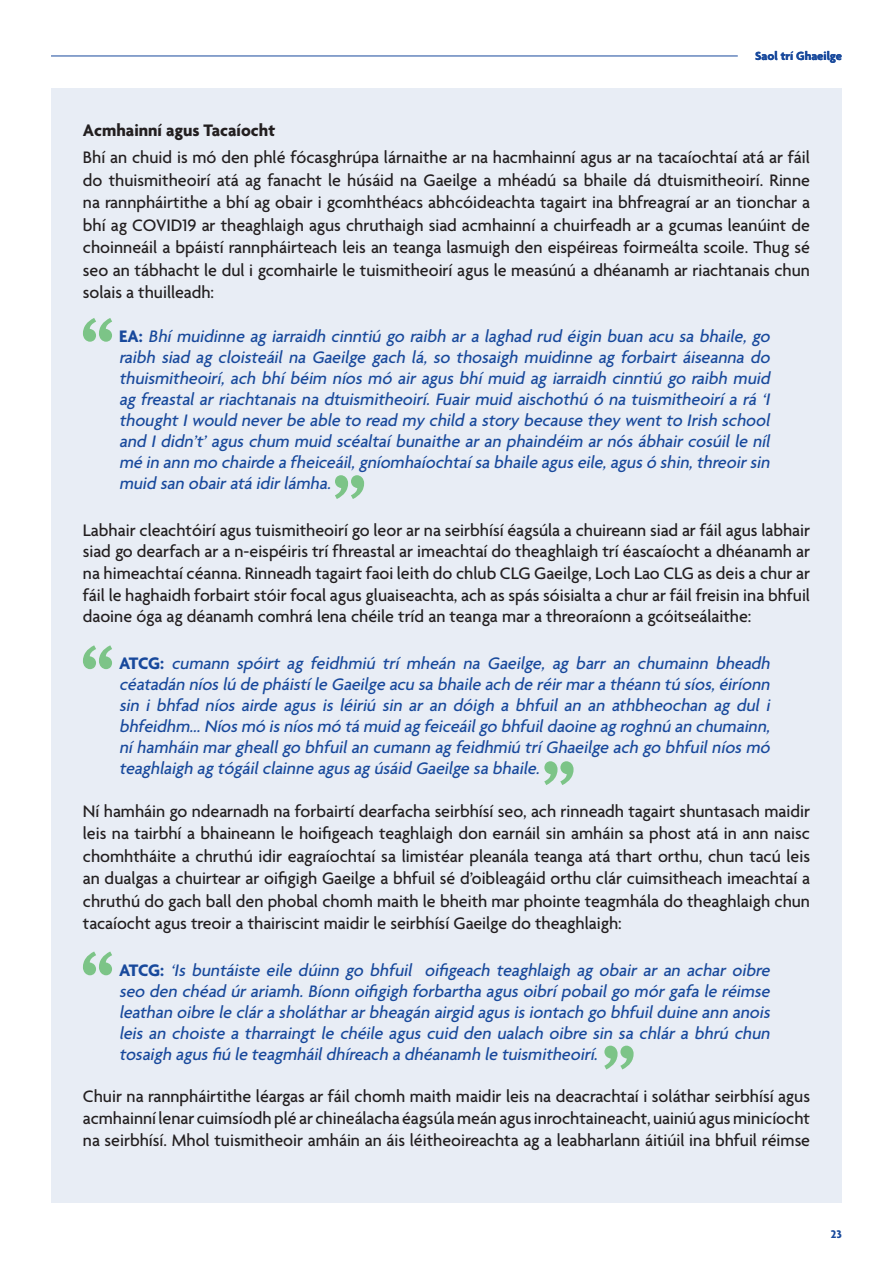
<style>
.page{position:relative;width:893px;height:1263px;background:#fff}
.page>*{position:absolute;margin:0;border:0;box-sizing:border-box;transform-origin:0 0}
.t1{font:500 18px/22.5px "Agenda";color:#231f20;text-align:justify}
.t2{font:italic 500 18px/21px "Agenda";letter-spacing:-.005em;color:#18499c;text-align:justify}
.t3{font:700 18px "Agenda";color:#231f20}
.t4{font:700 12.75px "Agenda";color:#18499c}
.t5{font:700 12px "Agenda";color:#18499c}
.s1{font-weight:700;font-style:normal}
</style>
<div class="page">
<div style="left:51px;top:88px;width:791px;height:1114px;background:#e8edf5"></div>
<hr style="left:51px;top:56px;width:687px;height:1px;background:#18499c">
<svg style="left:83px;top:318px;width:29px;height:24px"></svg>
<svg style="left:83px;top:645px;width:29px;height:24px"></svg>
<svg style="left:83px;top:951px;width:29px;height:24px"></svg>
<svg style="left:335px;top:475px;width:29px;height:24px"></svg>
<svg style="left:544px;top:761px;width:30px;height:24px"></svg>
<svg style="left:604px;top:1046px;width:30px;height:23px"></svg>
<p class="t4" style="left:755px;top:49px;width:88px">Saol trí Ghaeilge</p>
<p class="t3" style="left:83px;top:121px;width:194px">Acmhainní agus Tacaíocht</p>
<p class="t1" style="left:83px;top:147px;width:729px">Bhí an chuid is mó den phlé fócasghrúpa lárnaithe ar na hacmhainní agus ar na tacaíochtaí atá ar fáil do thuismitheoirí atá ag fanacht le húsáid na Gaeilge a mhéadú sa bhaile dá dtuismitheoirí. Rinne na rannpháirtithe a bhí ag obair i gcomhthéacs abhcóideachta tagairt ina bhfreagraí ar an tionchar a bhí ag COVID19 ar theaghlaigh agus chruthaigh siad acmhainní a chuirfeadh ar a gcumas leanúint de choinneáil a bpáistí rannpháirteach leis an teanga lasmuigh den eispéireas foirmeálta scoile. Thug sé seo an tábhacht le dul i gcomhairle le tuismitheoirí agus le measúnú a dhéanamh ar riachtanais chun solais a thuilleadh:</p>
<p class="t2" style="left:119px;top:327px;width:656px"><span class="s1">E A :</span> Bhí muidinne ag iarraidh cinntiú go raibh ar a laghad rud éigin buan acu sa bhaile, go raibh siad ag cloisteáil na Gaeilge gach lá, so thosaigh muidinne ag forbairt áiseanna do thuismitheoirí, ach bhí béim níos mó air agus bhí muid ag iarraidh cinntiú go raibh muid ag freastal ar riachtanais na dtuismitheoirí. Fuair muid aischothú ó na tuismitheoirí a rá ‘I thoughtIwould neverbe able to read my child a story because they wentto Irish school and I didn’t’ agus chum muid scéaltaí bunaithe ar an phaindéim ar nós ábhair cosúil le níl mé in ann mo chairde a fheiceáil,gníomhaíochtaísa bhaile aguseile,agusó shin,threoirsin muid san obairatá idirlámha.</p>
<p class="t1" style="left:83px;top:520px;width:729px;line-height:21.6px">Labhair cleachtóirí agus tuismitheoirí go leor ar na seirbhísí éagsúla a chuireann siad ar fáil agus labhair siad go dearfach ar a n-eispéiris trí fhreastal ar imeachtaí do theaghlaigh trí éascaíocht a dhéanamh ar na himeachtaí céanna. Rinneadh tagairt faoi leith do chlub CLG Gaeilge, Loch Lao CLG as deis a chur ar fáil le haghaidh forbairt stóir focal agus gluaiseachta, ach as spás sóisialta a chur ar fáil freisin ina bhfuil daoine óga ag déanamh comhrá lena chéile tríd an teanga mar a threoraíonn a gcóitseálaithe:</p>
<p class="t2" style="left:119px;top:654px;width:656px"><span class="s1">ATC G :</span> cumann spóirt ag feidhmiú trí mheán na Gaeilge, ag barr an chumainn bheadh céatadán níoslú de pháistíle Gaeilge acu sa bhaile ach de réirmara théann tú síos,éiríonn sin i bhfad níos airde agus is léiriú sin ar an dóigh a bhfuil an an athbheochan ag dul i bhfeidhm… Níosmó isníosmó tá muid ag feiceáilgo bhfuildaoine ag roghnú an chumainn, níhamháin margheallgo bhfuilan cumann ag feidhmiú tríGhaeilge ach go bhfuilníosmó teaghlaigh ag tógáilclainne agusag úsáid Gaeilge sa bhaile.</p>
<p class="t1" style="left:83px;top:801px;width:729px">Ní hamháin go ndearnadh na forbairtí dearfacha seirbhísí seo, ach rinneadh tagairt shuntasach maidir leis na tairbhí a bhaineann le hoifigeach teaghlaigh don earnáil sin amháin sa phost atá in ann naisc chomhtháite a chruthú idir eagraíochtaí sa limistéar pleanála teanga atá thart orthu, chun tacú leis an dualgas a chuirtear ar oifigigh Gaeilge a bhfuil sé d’oibleagáid orthu clár cuimsitheach imeachtaí a chruthú do gach ball den phobal chomh maith le bheith mar phointe teagmhála do theaghlaigh chun tacaíocht agus treoir a thairiscint maidir le seirbhísí Gaeilge do theaghlaigh:</p>
<p class="t2" style="left:119px;top:960px;width:656px"><span class="s1">ATC G :</span> ‘Is buntáiste eile dúinn go bhfuil oifigeach teaghlaigh ag obair ar an achar oibre seo den chéad úrariamh.Bíonn oifigigh forbartha agusoibrípobailgo mórgafa le réimse leathan oibre le clára sholáthararbheagán airgid agusisiontach go bhfuilduine ann anois leis an choiste a tharraingt le chéile agus cuid den ualach oibre sin sa chlár a bhrú chun tosaigh agusfiú le teagmháildhíreach a dhéanamh le tuismitheoirí.</p>
<p class="t1" style="left:83px;top:1087px;width:729px;line-height:21.6px">Chuir na rannpháirtithe léargas ar fáil chomh maith maidir leis na deacrachtaí i soláthar seirbhísí agus acmhainní lenar cuimsíodh plé ar chineálacha éagsúla meán agus inrochtaineacht, uainiú agus minicíocht na seirbhísí. Mhol tuismitheoir amháin an áis léitheoireachta ag a leabharlann áitiúil ina bhfuil réimse</p>
<p class="t5" style="left:831px;top:1227px;width:13px">23</p>
</div>
